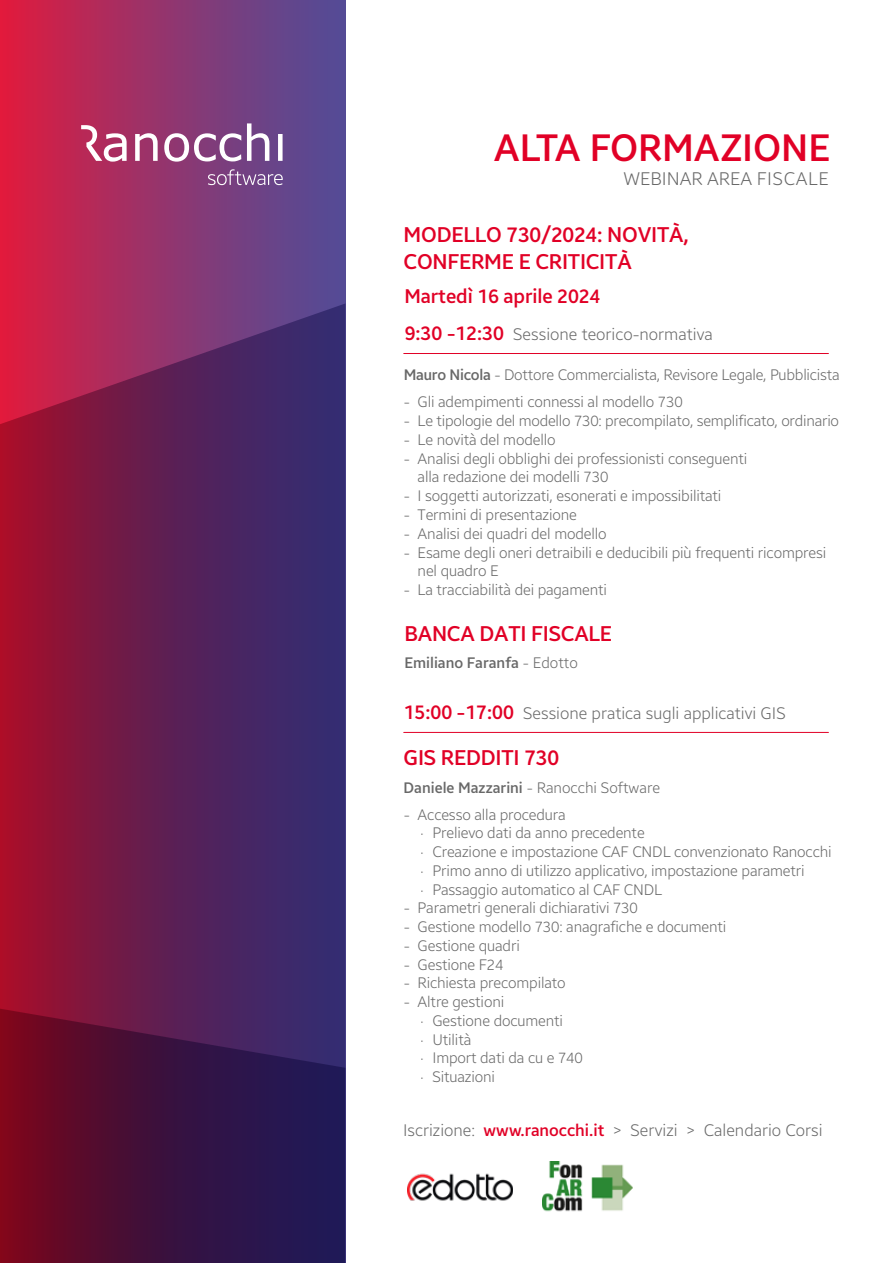
<style>
.page{position:relative;width:893px;height:1263px;background:#fff}
.page>*{position:absolute;margin:0;border:0;box-sizing:border-box;transform-origin:0 0}
.t1{font:500 37.65px "Breeze Sans";color:#e10026}
.t2{font:500 21px/27px "Breeze Sans";letter-spacing:-.01em;color:#e10026}
.t3{font:500 19.5px "Breeze Sans";letter-spacing:-.005em;color:#e10026}
.t4{font:300 18px "Breeze Sans";color:#686868}
.t5{font:300 16.5px "Breeze Sans";color:#686868}
.t6{font:300 15px/18.8px "Breeze Sans";letter-spacing:-.01em;color:#686868;text-align:justify}
.t7{font:500 15px "Breeze Sans";color:#686868}
.s1{font-weight:500;font-size:19.5px;color:#e10026}
.s2{font-weight:500}
.s3{font-weight:300}
.s4{font-weight:500;color:#e10026}
</style>
<div class="page">
<img style="left:408px;top:1173px;width:104px;height:28px">
<img style="left:543px;top:1161px;width:90px;height:51px">
<div style="left:0;top:0;width:345px;height:1263px;background:linear-gradient(to right,#dd1b3f,#4b4e9b)"></div>
<svg style="left:0;top:303px;width:345px;height:706px"></svg>
<svg style="left:0;top:1009px;width:345px;height:254px"></svg>
<svg style="left:81px;top:123px;width:202px;height:39px"></svg>
<svg style="left:208px;top:169px;width:75px;height:16px"></svg>
<hr style="left:404px;top:353px;width:424px;height:1px;background:#e10026">
<hr style="left:404px;top:732px;width:424px;height:1px;background:#e10026">
<h1 class="t1" style="left:494px;top:122px;width:338px">ALTA FORMAZIONE</h1>
<p class="t4" style="left:624px;top:166px;width:207px">WEBINAR AREA FISCALE</p>
<h2 class="t2" style="left:404px;top:221px;width:287px">MODELLO 730/2024: NOVITÀ,<br>CONFERME E CRITICITÀ</h2>
<h3 class="t3" style="left:404px;top:284px;width:197px">Martedì 16 aprile 2024</h3>
<p class="t5" style="left:405px;top:323px;width:310px"><span class="s1">9:30 -12:30</span> Sessione teorico-normativa</p>
<p class="t6" style="left:404px;top:365px;width:437px"><span class="s2">Mauro Nicola</span> - Dottore Commercialista, Revisore Legale, Pubblicista</p>
<p class="t6" style="left:404px;top:393px;width:8px">- - - -</p>
<p class="t6" style="left:404px;top:486px;width:8px">- - - -</p>
<p class="t6" style="left:404px;top:580px;width:8px">-</p>
<p class="t6" style="left:418px;top:393px;width:423px;text-align:left">Gli adempimenti connessi al modello 730<br>Le tipologie del modello 730: precompilato, semplificato, ordinario Le novità del modello<br>Analisi degli obblighi dei professionisti conseguenti<br>alla redazione dei modelli 730<br>I soggetti autorizzati, esonerati e impossibilitati<br>Termini di presentazione<br>Analisi dei quadri del modello<br>Esame degli oneri detraibili e deducibili più frequenti ricompresi nel quadro E<br>La tracciabilità dei pagamenti</p>
<h2 class="t2" style="left:404px;top:620px;width:209px">BANCA DATI FISCALE</h2>
<p class="t7" style="left:404px;top:653px;width:175px">Emiliano Faranfa <span class="s3">- Edotto</span></p>
<p class="t5" style="left:404px;top:702px;width:383px"><span class="s1">15:00 -17:00</span> Sessione pratica sugli applicativi GIS</p>
<h2 class="t2" style="left:404px;top:744px;width:157px">GIS REDDITI 730</h2>
<p class="t6" style="left:404px;top:774px;width:258px;line-height:26.8px"><span class="s2">Daniele Mazzarini</span> - Ranocchi Software -</p>
<p class="t6" style="left:418px;top:805px;width:150px">Accesso alla procedura</p>
<p class="t6" style="left:432px;top:824px;width:214px">Prelievo dati da anno precedente</p>
<p class="t6" style="left:432px;top:842px;width:401px">Creazione e impostazione CAF CNDL convenzionato Ranocchi</p>
<p class="t6" style="left:432px;top:861px;width:374px">Primo anno di utilizzo applicativo, impostazione parametri</p>
<p class="t6" style="left:432px;top:880px;width:231px">Passaggio automatico al CAF CNDL</p>
<p class="t6" style="left:418px;top:899px;width:222px">Parametri generali dichiarativi 730</p>
<p class="t6" style="left:418px;top:917px;width:310px">Gestione modello 730: anagrafiche e documenti</p>
<p class="t6" style="left:418px;top:936px;width:104px">Gestione quadri</p>
<p class="t6" style="left:418px;top:955px;width:87px">Gestione F24</p>
<p class="t6" style="left:418px;top:974px;width:150px">Richiesta precompilato</p>
<p class="t6" style="left:418px;top:992px;width:88px">Altre gestioni</p>
<p class="t6" style="left:432px;top:1011px;width:132px">Gestione documenti</p>
<p class="t6" style="left:432px;top:1030px;width:40px">Utilità</p>
<p class="t6" style="left:432px;top:1049px;width:152px">Import dati da cu e 740</p>
<p class="t6" style="left:432px;top:1067px;width:64px">Situazioni</p>
<p class="t6" style="left:418px;top:824px;width:8px">- - - -</p>
<p class="t6" style="left:404px;top:899px;width:8px">- - - - - -</p>
<p class="t6" style="left:418px;top:1011px;width:8px">- - - -</p>
<p class="t5" style="left:403px;top:1119px;width:421px">Iscrizione: <span class="s4">www.ranocchi.it</span> &gt; Servizi &gt; Calendario Corsi</p>
</div>
